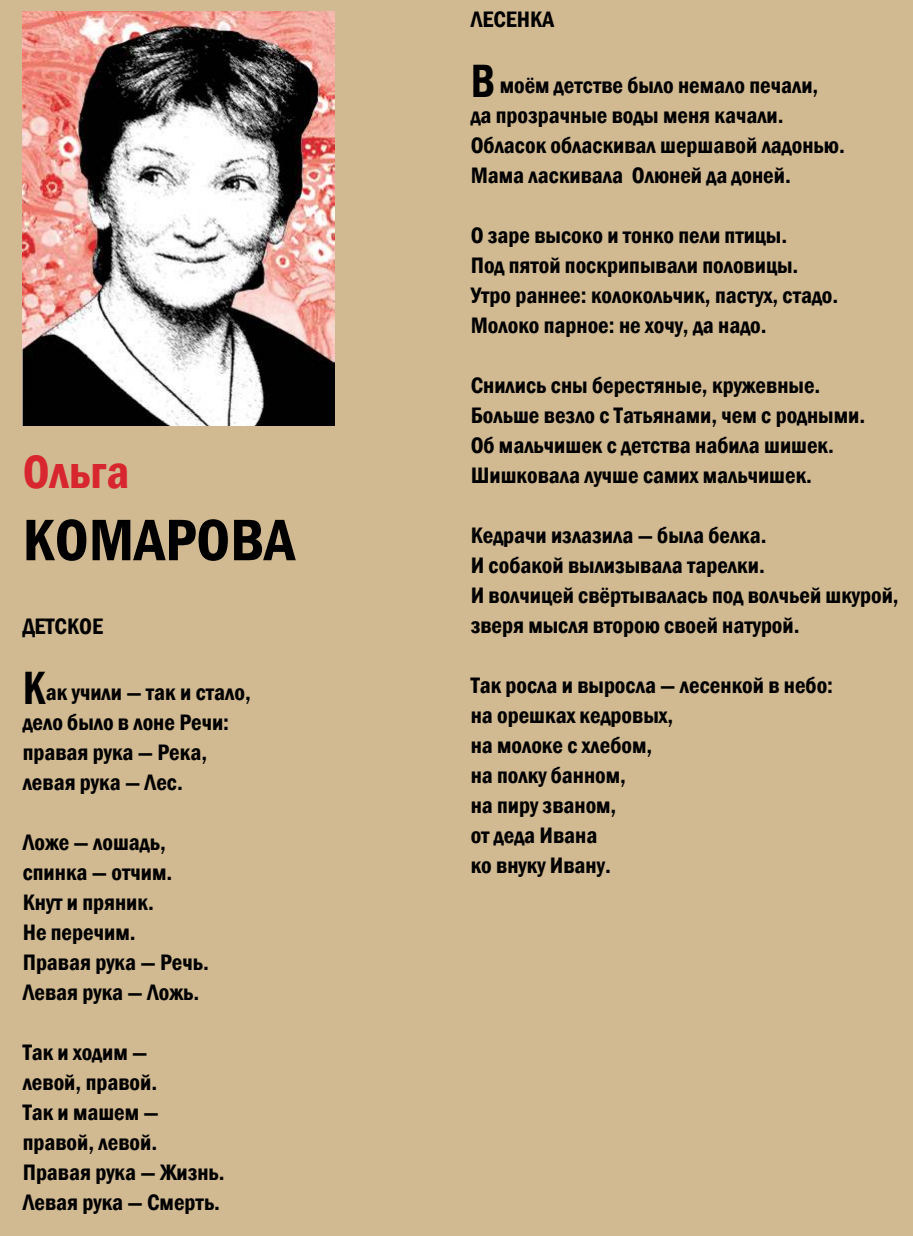
<style>
.page{position:relative;width:913px;height:1236px;background:#d1ba92}
.page>*{position:absolute;margin:0;border:0;box-sizing:border-box;transform-origin:0 0}
.t1{font:600 condensed 60.6px "Franklin Gothic";color:#000}
.t2{font:600 condensed 48px "Franklin Gothic";color:#d8262e}
.t3{font:600 condensed 23px/30px "Franklin Gothic";color:#000}
.s1{font-size:48px}
</style>
<div class="page">
<img style="left:23px;top:11px;width:311px;height:414px">
<h2 class="t2" style="left:23px;top:439px;width:108px">Ольга</h2>
<h1 class="t1" style="left:23px;top:500px;width:274px">КОМАРОВА</h1>
<p class="t3" style="left:23px;top:611px;width:82px">ДЕТСКОЕ</p>
<p class="t3" style="left:23px;top:677px;width:230px"><span class="s1">К</span>ак учили — так и стало, дело было в лоне Речи: правая рука — Река, левая рука — Лес.</p>
<p class="t3" style="left:23px;top:827px;width:188px">Ложе — лошадь, спинка — отчим.<br>Кнут и пряник.<br>Не перечим.<br>Правая рука — Речь.<br>Левая рука — Ложь.</p>
<p class="t3" style="left:23px;top:1037px;width:204px">Так и ходим —<br>левой, правой.<br>Так и машем — правой, левой.<br>Правая рука — Жизнь.<br>Левая рука — Смерть.</p>
<p class="t3" style="left:471px;top:4px;width:85px">ЛЕСЕНКА</p>
<p class="t3" style="left:471px;top:70px;width:376px"><span class="s1">В</span> моём детстве было немало печали, да прозрачные воды меня качали.<br>Обласок обласкивал шершавой ладонью.<br>Мама ласкивала Олюней да доней.</p>
<p class="t3" style="left:471px;top:220px;width:369px">О заре высоко и тонко пели птицы.<br>Под пятой поскрипывали половицы.<br>Утро раннее: колокольчик, пастух, стадо.<br>Молоко парное: не хочу, да надо.</p>
<p class="t3" style="left:471px;top:370px;width:396px">Снились сны берестяные, кружевные.<br>Больше везло с Татьянами, чем с родными.<br>Об мальчишек с детства набила шишек.<br>Шишковала лучше самих мальчишек.</p>
<p class="t3" style="left:471px;top:520px;width:430px">Кедрачи излазила — была белка.<br>И собакой вылизывала тарелки.<br>И волчицей свёртывалась под волчьей шкурой, зверя мысля второю своей натурой.</p>
<p class="t3" style="left:471px;top:670px;width:364px">Так росла и выросла — лесенкой в небо: на орешках кедровых,<br>на молоке с хлебом,<br>на полку банном,<br>на пиру званом,<br>от деда Ивана<br>ко внуку Ивану.</p>
</div>
